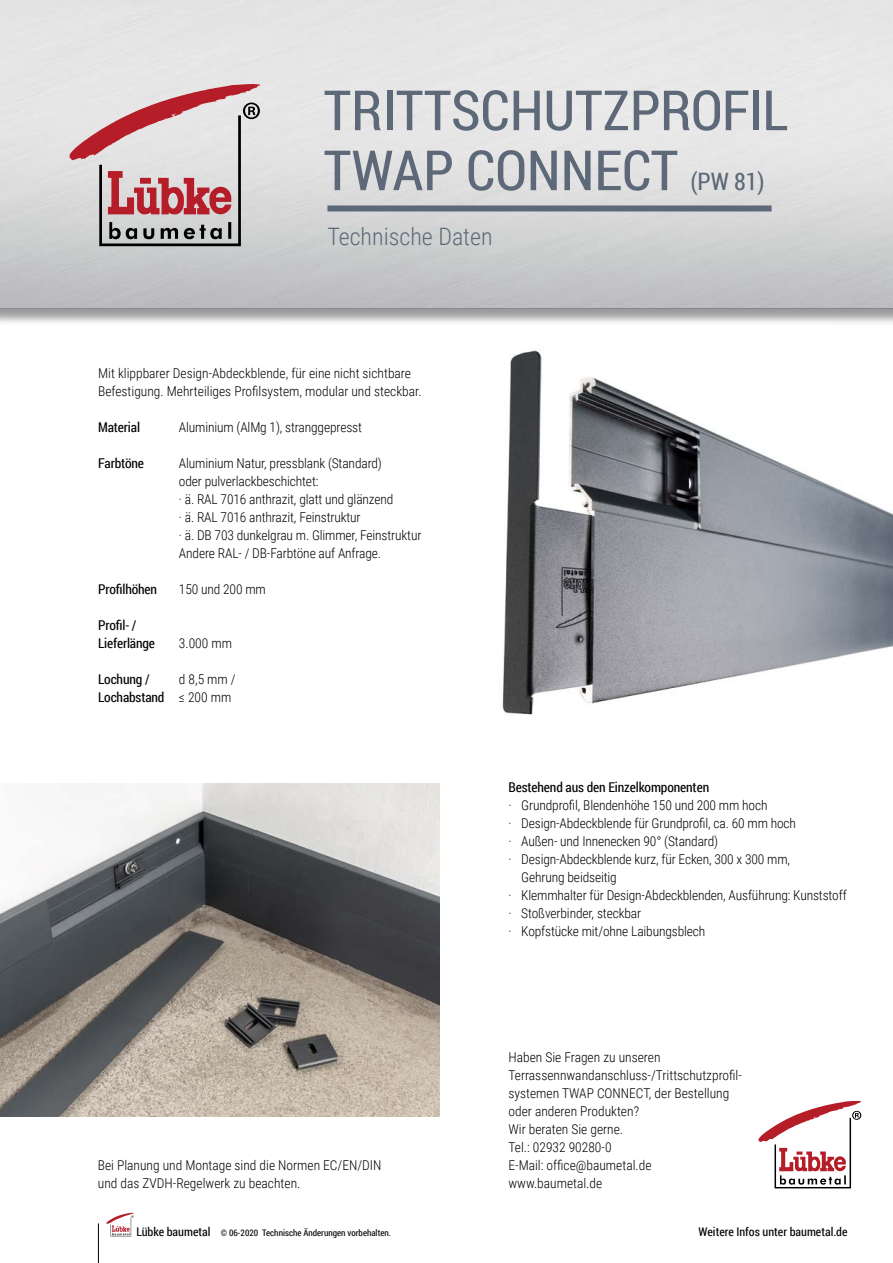
<style>
.page{position:relative;width:893px;height:1263px;background:#fff}
.page>*{position:absolute;margin:0;border:0;box-sizing:border-box;transform-origin:0 0}
.t1{font:55.5px/60px "Roboto Condensed";color:#5d6978}
.t2{font:300 24px "Roboto Condensed";color:#5d6978}
.t3{font:24px "Roboto Condensed";color:#5d6978}
.t4{font:300 13.5px/18px "Roboto Condensed";letter-spacing:-.01em;color:#000}
.t5{font:13.5px/18px "Roboto Condensed";letter-spacing:-.01em;color:#000}
.t6{font:12px "Roboto Condensed";color:#000}
.t7{font:9px "Roboto Condensed";color:#000}
.s1{font-weight:400}
.s2{font-size:12px}
</style>
<div class="page">
<svg style="left:106px;top:1213px;width:28px;height:23px"></svg>
<svg style="left:70px;top:84px;width:190px;height:162px"></svg>
<div style="left:327px;top:205px;width:445px;height:6px;background:#5d6978"></div>
<svg style="left:758px;top:1101px;width:103px;height:87px"></svg>
<img style="left:502px;top:350px;width:391px;height:365px">
<img style="left:0;top:783px;width:440px;height:333px">
<hr style="left:98px;top:1223px;width:1px;height:40px;background:#000">
<h1 class="t1" style="left:324px;top:79px;width:466px">TRITTSCHUTZPROFIL<br>TWAP CONNECT</h1>
<h2 class="t3" style="left:690px;top:165px;width:76px">(PW 81)</h2>
<h2 class="t2" style="left:327px;top:220px;width:167px">Technische Daten</h2>
<p class="t4" style="left:98px;top:364px;width:325px">Mit klippbarer Design-Abdeckblende, für eine nicht sichtbare -Befestigung. Mehrteiliges Profilsystem, modular und steckbar.</p>
<p class="t5" style="left:98px;top:418px;width:43px">Material</p>
<p class="t4" style="left:179px;top:418px;width:185px">Aluminium (AlMg 1), stranggepresst</p>
<p class="t5" style="left:98px;top:454px;width:47px">Farbtöne</p>
<p class="t4" style="left:179px;top:454px;width:244px">Aluminium Natur, pressblank (Standard)<br>oder pulverlackbeschichtet:<br>· ä. RAL 7016 anthrazit, glatt und glänzend<br>· ä. RAL 7016 anthrazit, Feinstruktur<br>· ä. DB 703 dunkelgrau m. Glimmer, Feinstruktur Andere RAL- / DB-Farbtöne auf Anfrage.</p>
<p class="t5" style="left:98px;top:580px;width:61px">Profilhöhen</p>
<p class="t4" style="left:179px;top:580px;width:88px">150 und 200 mm</p>
<p class="t5" style="left:98px;top:616px;width:58px">Profil- /<br>Lieferlänge</p>
<p class="t4" style="left:179px;top:634px;width:55px">3.000 mm</p>
<p class="t5" style="left:98px;top:670px;width:53px">Lochung /</p>
<p class="t4" style="left:98px;top:670px;width:139px;text-indent:81px">d 8,5 mm /<br><span class="s1">Lochabstand</span> ≤ 200 mm</p>
<p class="t4" style="left:98px;top:1156px;width:285px">Bei Planung und Montage sind die Normen EC/EN/DIN und das ZVDH-Regelwerk zu beachten.</p>
<p class="t5" style="left:508px;top:778px;width:202px">Bestehend aus den Einzelkomponenten</p>
<p class="t4" style="left:508px;top:796px;width:260px">· Grundprofil, Blendenhöhe 150 und 200 mm hoch</p>
<p class="t4" style="left:508px;top:814px;width:289px">· Design-Abdeckblende für Grundprofil, ca. 60 mm hoch</p>
<p class="t4" style="left:508px;top:832px;width:211px">· Außen- und Innenecken 90° (Standard)</p>
<p class="t4" style="left:508px;top:850px;width:283px">· Design-Abdeckblende kurz, für Ecken, 300 x 300 mm,</p>
<p class="t4" style="left:521px;top:868px;width:97px">Gehrung beidseitig</p>
<p class="t4" style="left:508px;top:886px;width:340px">· Klemmhalter für Design-Abdeckblenden, Ausführung: Kunststoff</p>
<p class="t4" style="left:508px;top:904px;width:134px">· Stoßverbinder, steckbar</p>
<p class="t4" style="left:508px;top:922px;width:198px">· Kopfstücke mit/ohne Laibungsblech</p>
<p class="t4" style="left:508px;top:1048px;width:235px">Haben Sie Fragen zu unseren<br>Terrassennwandanschluss-/Trittschutzprofil&shy;systemen TWAP CONNECT, der Bestellung oder anderen Produkten?<br>Wir beraten Sie gerne.<br>Tel.: 02932 90280-0<br>E-Mail: office@baumetal.de www.baumetal.de</p>
<p class="t7" style="left:136px;top:1226px;width:256px"><span class="s2">Lübke baumetal</span> © 06-2020 Technische Änderungen vorbehalten.</p>
<p class="t6" style="left:699px;top:1223px;width:150px">Weitere Infos unter baumetal.de</p>
</div>
